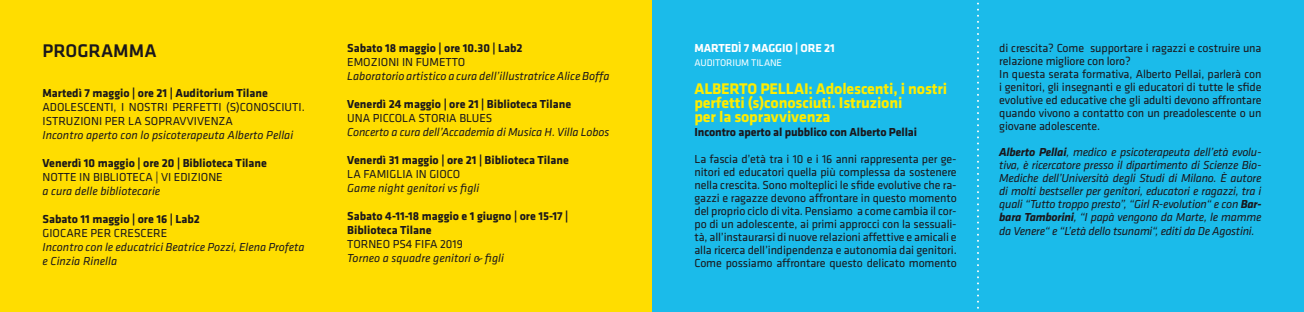
<style>
.page{position:relative;width:1304px;height:312px;background:#fff}
.page>*{position:absolute;margin:0;border:0;box-sizing:border-box;transform-origin:0 0}
.t1{font:500 19px "Klavika";color:#1a171c}
.t2{font:700 16px/14px "Klavika";letter-spacing:-.01em;color:#ffed00}
.t3{font:12px/13px "Klavika";letter-spacing:-.01em;color:#1a171c}
.t4{font:italic 12px/13.2px "Klavika";color:#1a171c}
.t5{font:700 12px/14px "Klavika";color:#1a171c}
.t6{font:700 12px "Klavika";letter-spacing:-.01em;color:#fff}
.t7{font:10px "Klavika";letter-spacing:-.01em;color:#fff}
.s1{font-weight:700}
</style>
<div class="page">
<div style="left:0;top:0;width:652px;height:312px;background:#fd0"></div>
<div style="left:652px;top:0;width:652px;height:312px;background:#1bbbea"></div>
<svg style="left:977px;top:2px;width:2px;height:307px"></svg>
<h1 class="t1" style="left:43px;top:40px;width:116px">PROGRAMMA</h1>
<p class="t5" style="left:43px;top:86px;width:227px">Martedì 7 maggio | ore 21 | Auditorium Tilane</p>
<p class="t3" style="left:43px;top:100px;width:264px;line-height:14px">ADOLESCENTI, I NOSTRI PERFETTI (S)CONOSCIUTI.<br>ISTRUZIONI PER LA SOPRAVVIVENZA</p>
<p class="t4" style="left:43px;top:129px;width:252px">Incontro aperto con lo psicoterapeuta Alberto Pellai</p>
<p class="t5" style="left:43px;top:156px;width:226px">Venerdì 10 maggio | ore 20 | Biblioteca Tilane</p>
<p class="t3" style="left:43px;top:171px;width:182px">NOTTE IN BIBLIOTECA | VI EDIZIONE</p>
<p class="t4" style="left:43px;top:185px;width:119px">a cura delle bibliotecarie</p>
<p class="t5" style="left:43px;top:212px;width:159px">Sabato 11 maggio | ore 16 | Lab2</p>
<p class="t3" style="left:43px;top:227px;width:126px">GIOCARE PER CRESCERE</p>
<p class="t4" style="left:43px;top:240px;width:264px;line-height:14px">Incontro con le educatrici Beatrice Pozzi, Elena Profeta e Cinzia Rinella</p>
<p class="t5" style="left:347px;top:41px;width:177px">Sabato 18 maggio | ore 10.30 | Lab2</p>
<p class="t3" style="left:347px;top:55px;width:120px">EMOZIONI IN FUMETTO</p>
<p class="t4" style="left:347px;top:69px;width:264px">Laboratorio artistico a cura dell’illustratrice Alice Boffa</p>
<p class="t5" style="left:347px;top:97px;width:226px">Venerdì 24 maggio | ore 21 | Biblioteca Tilane</p>
<p class="t3" style="left:347px;top:111px;width:147px">UNA PICCOLA STORIA BLUES</p>
<p class="t4" style="left:347px;top:125px;width:264px">Concerto a cura dell’Accademia di Musica H. Villa Lobos</p>
<p class="t5" style="left:347px;top:153px;width:223px">Venerdì 31 maggio | ore 21 | Biblioteca Tilane</p>
<p class="t3" style="left:347px;top:167px;width:115px">LA FAMIGLIA IN GIOCO</p>
<p class="t4" style="left:347px;top:181px;width:134px">Game night genitori vs figli</p>
<p class="t5" style="left:347px;top:209px;width:223px">Sabato 4-11-18 maggio e 1 giugno | ore 15-17 |<br>Biblioteca Tilane</p>
<p class="t3" style="left:347px;top:237px;width:117px">TORNEO PS4 FIFA 2019</p>
<p class="t4" style="left:347px;top:251px;width:158px">Torneo a squadre genitori &amp; figli</p>
<p class="t6" style="left:694px;top:41px;width:142px">MARTEDÌ 7 MAGGIO | ORE 21</p>
<p class="t7" style="left:694px;top:57px;width:89px">AUDITORIUM TILANE</p>
<h2 class="t2" style="left:694px;top:82px;width:254px">ALBERTO PELLAI: Adolescenti, i nostri perfetti (s)conosciuti. Istruzioni<br>per la sopravvivenza</h2>
<p class="t5" style="left:694px;top:125px;width:224px">Incontro aperto al pubblico con Alberto Pellai</p>
<p class="t3" style="left:694px;top:152px;width:264px;text-align:justify">La fascia d’età tra i 10 e i 16 anni rappresenta per ge&shy;nitori ed educatori quella più complessa da sostenere nella crescita. Sono molteplici le sfide evolutive che ra&shy;gazzi e ragazze devono affrontare in questo momento del proprio ciclo di vita. Pensiamo a come cambia il cor&shy;po di un adolescente, ai primi approcci con la sessuali&shy;tà, all’instaurarsi di nuove relazioni affettive e amicali e alla ricerca dell’indipendenza e autonomia dai genitori.<br>Come possiamo affrontare questo delicato momento</p>
<p class="t3" style="left:999px;top:41px;width:264px">di crescita? Come supportare i ragazzi e costruire una relazione migliore con loro?<br>In questa serata formativa, Alberto Pellai, parlerà con i genitori, gli insegnanti e gli educatori di tutte le sfide evolutive ed educative che gli adulti devono affrontare quando vivono a contatto con un preadolescente o un giovane adolescente.</p>
<p class="t4" style="left:999px;top:145px;width:264px;text-align:justify"><span class="s1">Alberto Pellai</span>, medico e psicoterapeuta dell’età evolu&shy;tiva, è ricercatore presso il dipartimento di Scienze Bio-Mediche dell’Università degli Studi di Milano. È autore di molti bestseller per genitori, educatori e ragazzi, tra i quali “Tutto troppo presto”, “Girl R-evolution“ e con <span class="s1">Bar&shy;bara Tamborini</span>, “I papà vengono da Marte, le mamme da Venere“ e “L’età dello tsunami“, editi da De Agostini.</p>
</div>
